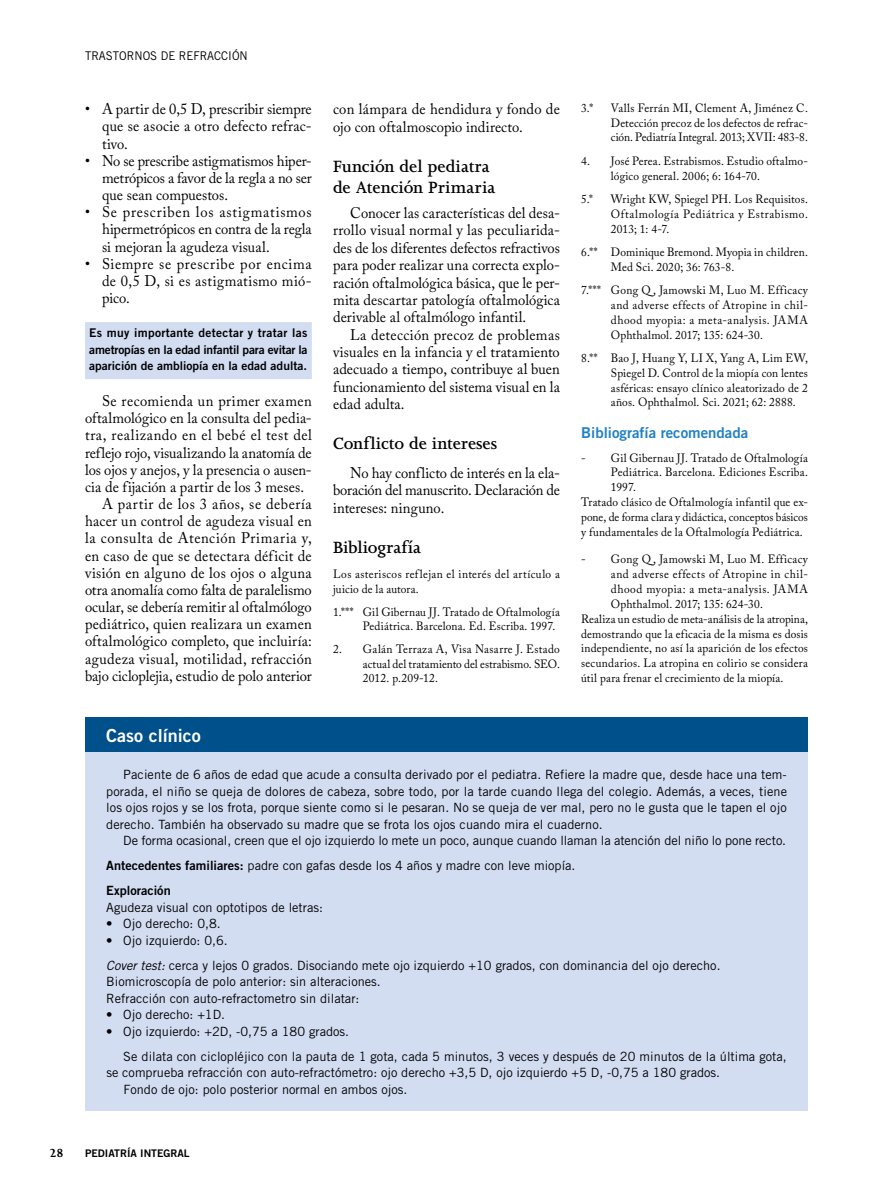
<style>
.page{position:relative;width:893px;height:1191px;background:#fff}
.page>*{position:absolute;margin:0;border:0;box-sizing:border-box;transform-origin:0 0}
.t1{font:600 18.75px/21.1px "Joanna MT Std";color:#000}
.t2{font:18px "Trade Gothic Bold Two";color:#fff}
.t3{font:15.3px/17.4px "Adobe Caslon Pro";letter-spacing:.01em;color:#000;text-align:justify;scale:.95 1}
.t4{font:15.3px "Adobe Caslon Pro";letter-spacing:-.01em;color:#000;scale:.95 1}
.t5{font:15.3px "Adobe Caslon Pro";letter-spacing:.035em;color:#000;scale:.95 1}
.t6{font:15.3px "Adobe Caslon Pro";letter-spacing:.04em;color:#000;scale:.95 1}
.t7{font:15.3px "Adobe Caslon Pro";letter-spacing:.03em;color:#000;scale:.95 1}
.t8{font:15px "Trade Gothic Bold Two";color:#2281c4}
.t9{font:700 13.5px "Joanna MT Std";color:#000}
.t10{font:12.75px/16.5px "Trade Gothic";color:#000}
.t11{font:12.75px "Trade Gothic Bold Two";color:#000}
.t12{font:12px/14.9px "Adobe Caslon Pro";letter-spacing:.015em;color:#000;text-align:justify;scale:.95 1}
.t13{font:12px/16.5px "Trade Gothic Bold Two";color:#000;text-align:justify}
.t14{font:12px "Adobe Caslon Pro";letter-spacing:.045em;color:#000;scale:.95 1}
.t15{font:12px/14.4px "Adobe Caslon Pro";letter-spacing:.035em;color:#000;scale:.95 1}
.t16{font:12px "Trade Gothic";color:#000;scale:.95 1}
.t17{font:10.5px "Trade Gothic Bold Two";color:#000}
.s1{font-family:"Trade Gothic Bold Two"}
.s2{font-style:italic}
</style>
<div class="page">
<div style="left:85px;top:322px;width:227px;height:57px;background:#d3ddf2"></div>
<div style="left:85px;top:749px;width:723px;height:361px;background:#d3ddf2"></div>
<div style="left:85px;top:717px;width:723px;height:34px;background:#00508c"></div>
<p class="t16" style="left:85px;top:49px;width:173px">Trastornos de refracción</p>
<p class="t3" style="left:102px;top:100px;width:222px;text-indent:-17px">• A partir de 0,5 D, prescribir siempre que se asocie a otro defecto refrac&shy;tivo.</p>
<p class="t3" style="left:102px;top:152px;width:222px;text-indent:-17px">• No se prescribe astigmatismos hiper&shy;metrópicos a favor de la regla a no ser que sean compuestos.</p>
<p class="t3" style="left:102px;top:203px;width:222px;text-indent:-17px">• Se prescriben los astigmatismos hipermetrópicos en contra de la regla si mejoran la agudeza visual.</p>
<p class="t3" style="left:102px;top:255px;width:222px;text-indent:-17px">• Siempre se prescribe por encima de 0,5 D, si es astigmatismo mió&shy;pico.</p>
<p class="t13" style="left:89px;top:324px;width:220px">Es muy importante detectar y tratar las ametropías en la edad infantil para evitar la aparición de ambliopía en la edad adulta.</p>
<p class="t7" style="left:102px;top:392px;width:222px">Se recomienda un primer examen</p>
<p class="t3" style="left:85px;top:409px;width:240px">oftalmológico en la consulta del pedia-</p>
<p class="t5" style="left:85px;top:426px;width:240px">tra, realizando en el bebé el test del</p>
<p class="t3" style="left:85px;top:443px;width:240px">reflejo rojo, visualizando la anatomía de</p>
<p class="t3" style="left:85px;top:461px;width:240px">los ojos y anejos, y la presencia o ausen-</p>
<p class="t3" style="left:85px;top:478px;width:232px">cia de fijación a partir de los 3 meses.</p>
<p class="t5" style="left:102px;top:495px;width:222px">A partir de los 3 años, se debería</p>
<p class="t3" style="left:85px;top:512px;width:240px">hacer un control de agudeza visual en</p>
<p class="t6" style="left:85px;top:529px;width:240px">la consulta de Atención Primaria y,</p>
<p class="t3" style="left:85px;top:546px;width:240px">en caso de que se detectara déficit de</p>
<p class="t3" style="left:85px;top:564px;width:240px">visión en alguno de los ojos o alguna</p>
<p class="t4" style="left:85px;top:581px;width:240px">otra anomalía como falta de paralelismo</p>
<p class="t3" style="left:85px;top:598px;width:240px">ocular, se debería remitir al oftalmólogo</p>
<p class="t3" style="left:85px;top:615px;width:240px">pediátrico, quien realizara un examen</p>
<p class="t3" style="left:85px;top:632px;width:240px">oftalmológico completo, que incluiría:</p>
<p class="t3" style="left:85px;top:649px;width:240px">agudeza visual, motilidad, refracción</p>
<p class="t4" style="left:85px;top:666px;width:240px">bajo cicloplejia, estudio de polo anterior</p>
<h2 class="t2" style="left:106px;top:724px;width:96px">Caso clínico</h2>
<p class="t3" style="left:333px;top:100px;width:240px">con lámpara de hendidura y fondo de ojo con oftalmoscopio indirecto.</p>
<h1 class="t1" style="left:333px;top:156px;width:164px">Función del pediatra de Atención Primaria</h1>
<p class="t3" style="left:333px;top:204px;width:240px;text-indent:17px">Conocer las características del desa&shy;rrollo visual normal y las peculiarida&shy;des de los diferentes defectos refractivos para poder realizar una correcta explo&shy;ración oftalmológica básica, que le per&shy;mita descartar patología oftalmológica derivable al oftalmólogo infantil.</p>
<p class="t3" style="left:333px;top:325px;width:240px;text-indent:17px">La detección precoz de problemas visuales en la infancia y el tratamiento adecuado a tiempo, contribuye al buen funcionamiento del sistema visual en la edad adulta.</p>
<h1 class="t1" style="left:333px;top:433px;width:166px">Conflicto de intereses</h1>
<p class="t3" style="left:333px;top:464px;width:240px;text-indent:17px">No hay conflicto de interés en la ela&shy;boración del manuscrito. Declaración de intereses: ninguno.</p>
<h1 class="t1" style="left:333px;top:537px;width:90px">Bibliografía</h1>
<p class="t15" style="left:333px;top:567px;width:240px">Los asteriscos reflejan el interés del artículo a juicio de la autora.</p>
<p class="t12" style="left:363px;top:604px;width:209px;line-height:14.4px;text-indent:-30px">1.*** Gil Gibernau JJ. Tratado de Oftalmología<br>Pediátrica. Barcelona. Ed. Escriba. 1997.</p>
<p class="t12" style="left:363px;top:642px;width:209px;line-height:14.4px;text-indent:-30px">2. Galán Terraza A, Visa Nasarre J. Estado actual del tratamiento del estrabismo. SEO.<br>2012. p.209-12.</p>
<p class="t12" style="left:581px;top:100px;width:14px">3.*</p>
<p class="t12" style="left:611px;top:100px;width:209px">Valls Ferrán MI, Clement A, Jiménez C.<br>Detección precoz de los defectos de refrac&shy;ción. Pediatría Integral. 2013; XVII: 483-8.</p>
<p class="t12" style="left:611px;top:153px;width:209px;text-indent:-30px">4. José Perea. Estrabismos. Estudio oftalmo&shy;lógico general. 2006; 6: 164-70.</p>
<p class="t12" style="left:581px;top:191px;width:14px">5.*</p>
<p class="t12" style="left:611px;top:191px;width:209px">Wright KW, Spiegel PH. Los Requisitos.<br>Oftalmología Pediátrica y Estrabismo.<br>2013; 1: 4-7.</p>
<p class="t12" style="left:611px;top:244px;width:209px;text-indent:-30px">6.** Dominique Bremond. Myopia in children.<br>Med Sci. 2020; 36: 763-8.</p>
<p class="t12" style="left:611px;top:282px;width:209px;text-indent:-30px">7.*** Gong Q , Jamowski M, Luo M. Efficacy and adverse effects of Atropine in chil&shy;dhood myopia: a meta-analysis. JAMA Ophthalmol. 2017; 135: 624-30.</p>
<p class="t12" style="left:611px;top:350px;width:209px;text-indent:-30px">8.** Bao J, Huang Y, LI X, Yang A, Lim EW, Spiegel D. Control de la miopía con lentes asféricas: ensayo clínico aleatorizado de 2 años. Ophthalmol. Sci. 2021; 62: 2888.</p>
<p class="t8" style="left:581px;top:423px;width:169px">Bibliografía recomendada</p>
<p class="t12" style="left:581px;top:450px;width:240px">- Gil Gibernau JJ. Tratado de Oftalmología</p>
<p class="t12" style="left:611px;top:465px;width:209px">Pediátrica. Barcelona. Ediciones Escriba.</p>
<p class="t12" style="left:611px;top:480px;width:28px">1997.</p>
<p class="t12" style="left:581px;top:494px;width:240px">Tratado clásico de Oftalmología infantil que ex-</p>
<p class="t12" style="left:581px;top:509px;width:240px">pone, de forma clara y didáctica, conceptos básicos</p>
<p class="t12" style="left:581px;top:524px;width:235px">y fundamentales de la Oftalmología Pediátrica.</p>
<p class="t12" style="left:581px;top:552px;width:240px">- Gong Q , Jamowski M, Luo M. Efficacy</p>
<p class="t14" style="left:611px;top:567px;width:209px">and adverse effects of Atropine in chil-</p>
<p class="t14" style="left:611px;top:582px;width:209px">dhood myopia: a meta-analysis. JAMA</p>
<p class="t12" style="left:611px;top:596px;width:161px">Ophthalmol. 2017; 135: 624-30.</p>
<p class="t12" style="left:581px;top:611px;width:240px">Realiza un estudio de meta-análisis de la atropina,</p>
<p class="t12" style="left:581px;top:626px;width:240px">demostrando que la eficacia de la misma es dosis</p>
<p class="t12" style="left:581px;top:641px;width:240px">independiente, no así la aparición de los efectos</p>
<p class="t12" style="left:581px;top:655px;width:240px">secundarios. La atropina en colirio se considera</p>
<p class="t12" style="left:581px;top:670px;width:215px">útil para frenar el crecimiento de la miopía.</p>
<p class="t10" style="left:106px;top:766px;width:682px;text-align:justify;text-indent:17px">Paciente de 6 años de edad que acude a consulta derivado por el pediatra. Refiere la madre que, desde hace una tem&shy;porada, el niño se queja de dolores de cabeza, sobre todo, por la tarde cuando llega del colegio. Además, a veces, tiene los ojos rojos y se los frota, porque siente como si le pesaran. No se queja de ver mal, pero no le gusta que le tapen el ojo derecho. También ha observado su madre que se frota los ojos cuando mira el cuaderno.</p>
<p class="t10" style="left:106px;top:828px;width:681px;line-height:25px;text-indent:17px">De forma ocasional, creen que el ojo izquierdo lo mete un poco, aunque cuando llaman la atención del niño lo pone recto.<br><span class="s1">Antecedentes familiares:</span> padre con gafas desde los 4 años y madre con leve miopía.</p>
<p class="t11" style="left:106px;top:882px;width:66px">Exploración</p>
<p class="t10" style="left:106px;top:898px;width:218px">Agudeza visual con optotipos de letras:</p>
<p class="t10" style="left:106px;top:915px;width:116px">• Ojo derecho: 0,8.</p>
<p class="t10" style="left:106px;top:927px;width:616px;line-height:25px">• Ojo izquierdo: 0,6.<br><span class="s2">Cover test:</span> cerca y lejos 0 grados. Disociando mete ojo izquierdo +10 grados, con dominancia del ojo derecho.</p>
<p class="t10" style="left:106px;top:973px;width:276px">Biomicroscopía de polo anterior: sin alteraciones.<br>Refracción con auto-refractometro sin dilatar:</p>
<p class="t10" style="left:106px;top:1006px;width:120px">• Ojo derecho: +1D.</p>
<p class="t10" style="left:123px;top:1018px;width:665px;line-height:25px;text-indent:-17px">• Ojo izquierdo: +2D, -0,75 a 180 grados.<br>Se dilata con ciclopléjico con la pauta de 1 gota, cada 5 minutos, 3 veces y después de 20 minutos de la última gota,</p>
<p class="t10" style="left:123px;top:1064px;width:598px;text-indent:-17px">se comprueba refracción con auto-refractómetro: ojo derecho +3,5 D, ojo izquierdo +5 D, -0,75 a 180 grados.<br>Fondo de ojo: polo posterior normal en ambos ojos.</p>
<p class="t9" style="left:49px;top:1145px;width:16px">28</p>
<p class="t17" style="left:85px;top:1146px;width:106px">PEDIATRÍA INTEGRAL</p>
</div>
